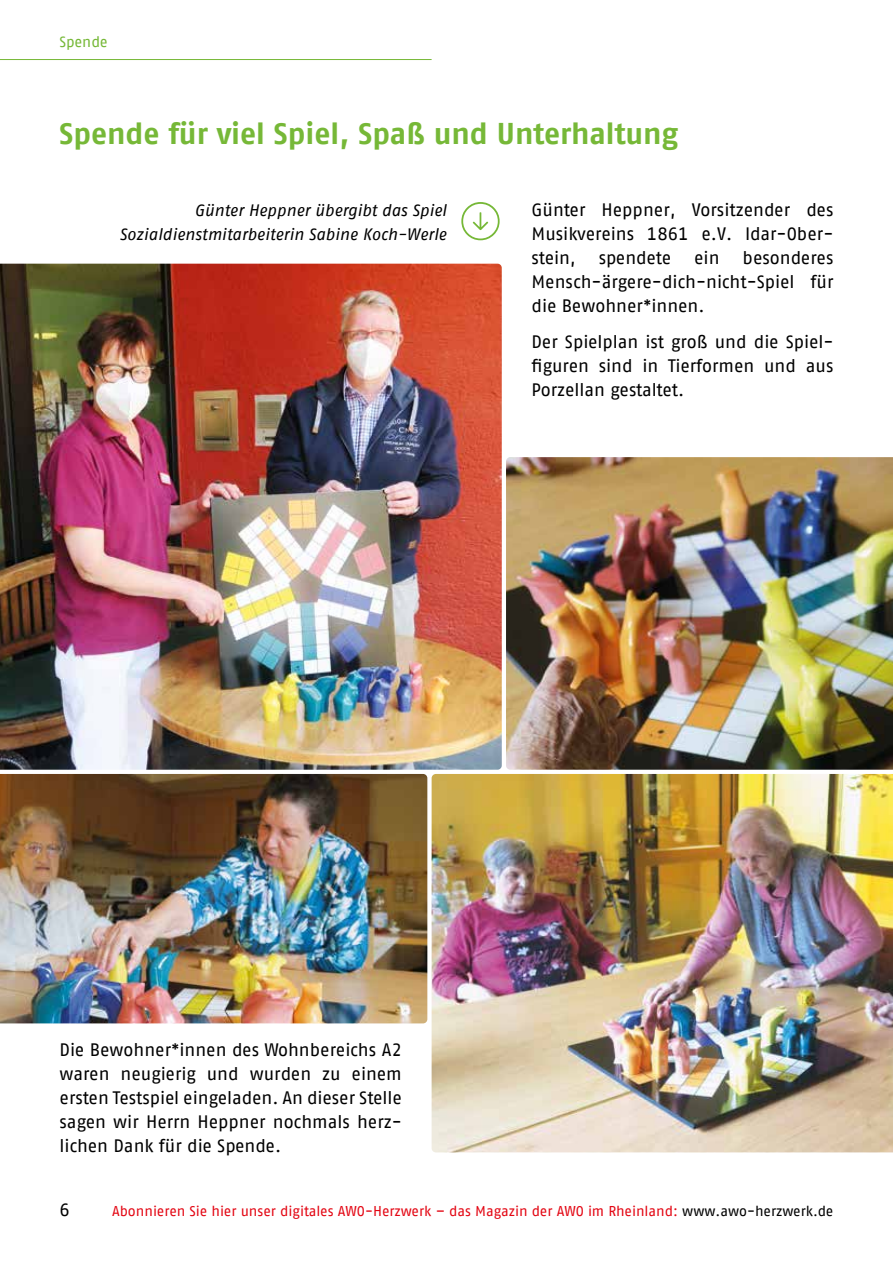
<style>
.page{position:relative;width:893px;height:1263px;background:#fff}
.page>*{position:absolute;margin:0;border:0;box-sizing:border-box;transform-origin:0 0}
.t1{font:700 30px "AWO Fago Office";color:#76b837}
.t2{font:18px/24px "AWO Fago Office";color:#000;text-align:justify}
.t3{font:italic 16.5px/24px "AWO Fago Office";letter-spacing:-.005em;color:#000;text-align:right}
.t4{font:15px "AWO Fago Office";color:#76b837}
.t5{font:14.25px "AWO Fago Office";color:#e30613}
.s1{color:#000}
</style>
<div class="page">
<hr style="left:0;top:59px;width:432px;height:1px;background:#76b837">
<img style="left:0;top:774px;width:427px;height:249px">
<img style="left:506px;top:457px;width:387px;height:313px">
<img style="left:0;top:264px;width:502px;height:506px">
<img style="left:432px;top:774px;width:461px;height:378px">
<svg style="left:461px;top:202px;width:39px;height:38px"></svg>
<p class="t4" style="left:60px;top:33px;width:50px">Spende</p>
<h1 class="t1" style="left:60px;top:116px;width:620px">Spende für viel Spiel, Spaß und Unterhaltung</h1>
<p class="t3" style="left:119px;top:198px;width:329px">Günter Heppner übergibt das Spiel<br>Sozialdienstmitarbeiterin Sabine Koch-Werle</p>
<p class="t2" style="left:531px;top:198px;width:303px">Günter Heppner, Vorsitzender des Musikvereins 1861 e.V. Idar-Ober&shy;stein,</p>
<p class="t2" style="left:599px;top:246px;width:74px">spendete</p>
<p class="t2" style="left:694px;top:246px;width:27px">ein</p>
<p class="t2" style="left:531px;top:246px;width:303px;text-indent:211px">besonderes Mensch-ärgere-dich-nicht-Spiel für die Bewohner*innen.</p>
<p class="t2" style="left:531px;top:330px;width:303px">Der Spielplan ist groß und die Spiel&shy;figuren sind in Tierformen und aus Porzellan gestaltet.</p>
<p class="t2" style="left:60px;top:1038px;width:344px">Die Bewohner*innen des Wohnbereichs A2 waren neugierig und wurden zu einem ersten Testspiel eingeladen. An dieser Stelle sagen wir Herrn Heppner nochmals herz&shy;lichen Dank für die Spende.</p>
<p class="t2" style="left:60px;top:1197px;width:12px">6</p>
<p class="t5" style="left:112px;top:1202px;width:723px">Abonnieren Sie hier unser digitales AWO-Herzwerk – das Magazin der AWO im Rheinland: <span class="s1">www.awo-herzwerk.de</span></p>
</div>
